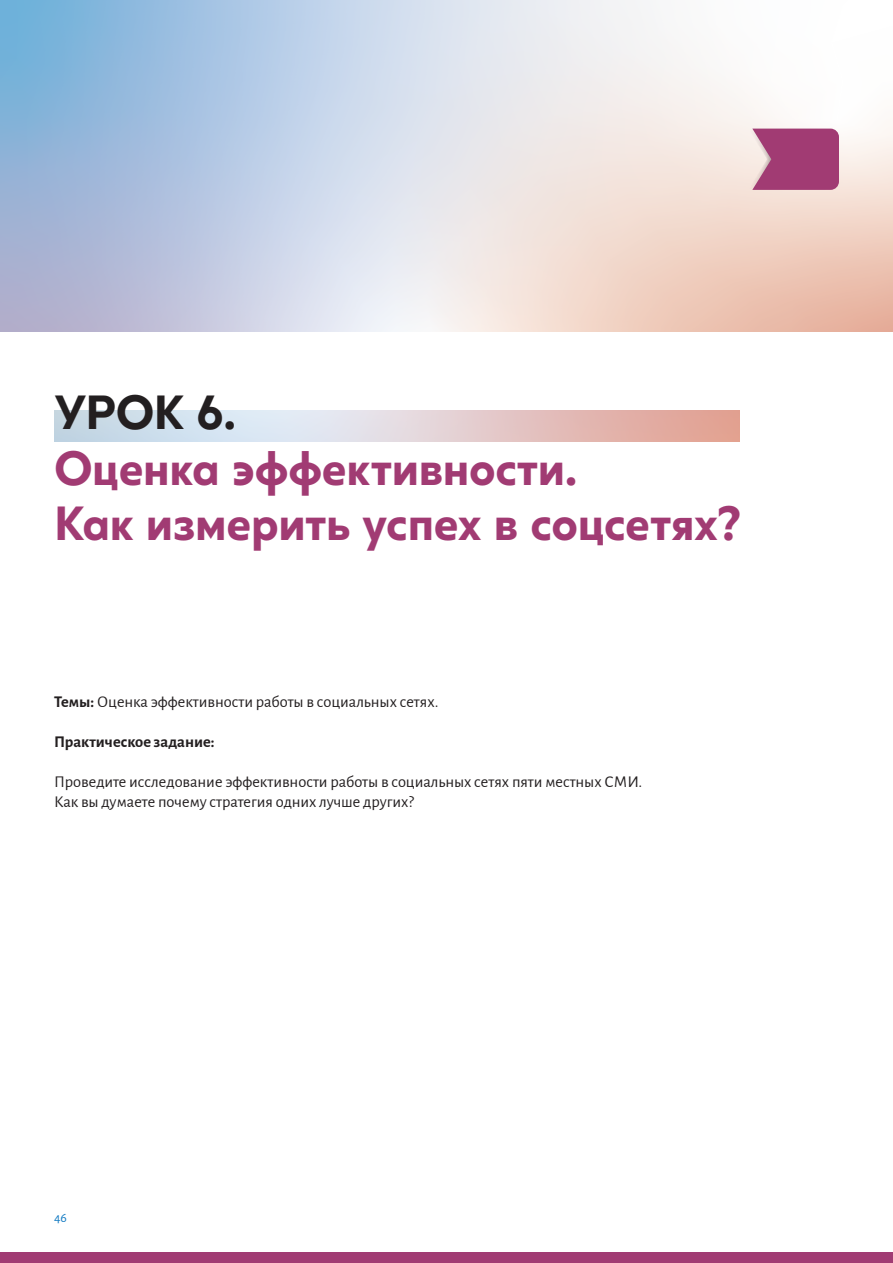
<style>
.page{position:relative;width:893px;height:1263px;background:#fff}
.page>*{position:absolute;margin:0;border:0;box-sizing:border-box;transform-origin:0 0}
.t1{font:700 46.5px/55.8px "Grava";letter-spacing:-.005em;color:#a13b73}
.t2{font:700 46.5px "Grava";color:#231f20}
.Basic{font:16.5px "Alegreya Sans";color:#231f20}
.Basic-2{font:700 16.5px "Alegreya Sans";color:#231f20}
.Basic-3{font:13.5px "Alegreya Sans";color:#127ac2}
.s1{font-weight:700}
</style>
<div class="page">
<svg style="left:0;top:0;width:893px;height:331px;background:#d4d7e1"></svg>
<svg style="left:54px;top:410px;width:686px;height:31px;background:#dcced1"></svg>
<div style="left:0;top:1252px;width:893px;height:11px;background:#a13b73"></div>
<svg style="left:748px;top:129px;width:91px;height:61px;background:#ad5684"></svg>
<p class="t2" style="left:54px;top:384px;width:183px">УРОК 6.</p>
<p class="t1" style="left:54px;top:440px;width:689px">Оценка эффективности.<br>Как измерить успех в соцсетях?</p>
<p class="Basic" style="left:54px;top:691px;width:386px"><span class="s1">Темы:</span> Оценка эффективности работы в социальных сетях.</p>
<p class="Basic-2" style="left:54px;top:730px;width:162px">Практическое задание:</p>
<p class="Basic" style="left:54px;top:770px;width:590px">Проведите исследование эффективности работы в социальных сетях пяти местных СМИ.</p>
<p class="Basic" style="left:54px;top:790px;width:361px">Как вы думаете почему стратегия одних лучше других?</p>
<p class="Basic-3" style="left:54px;top:1209px;width:14px">46</p>
</div>
